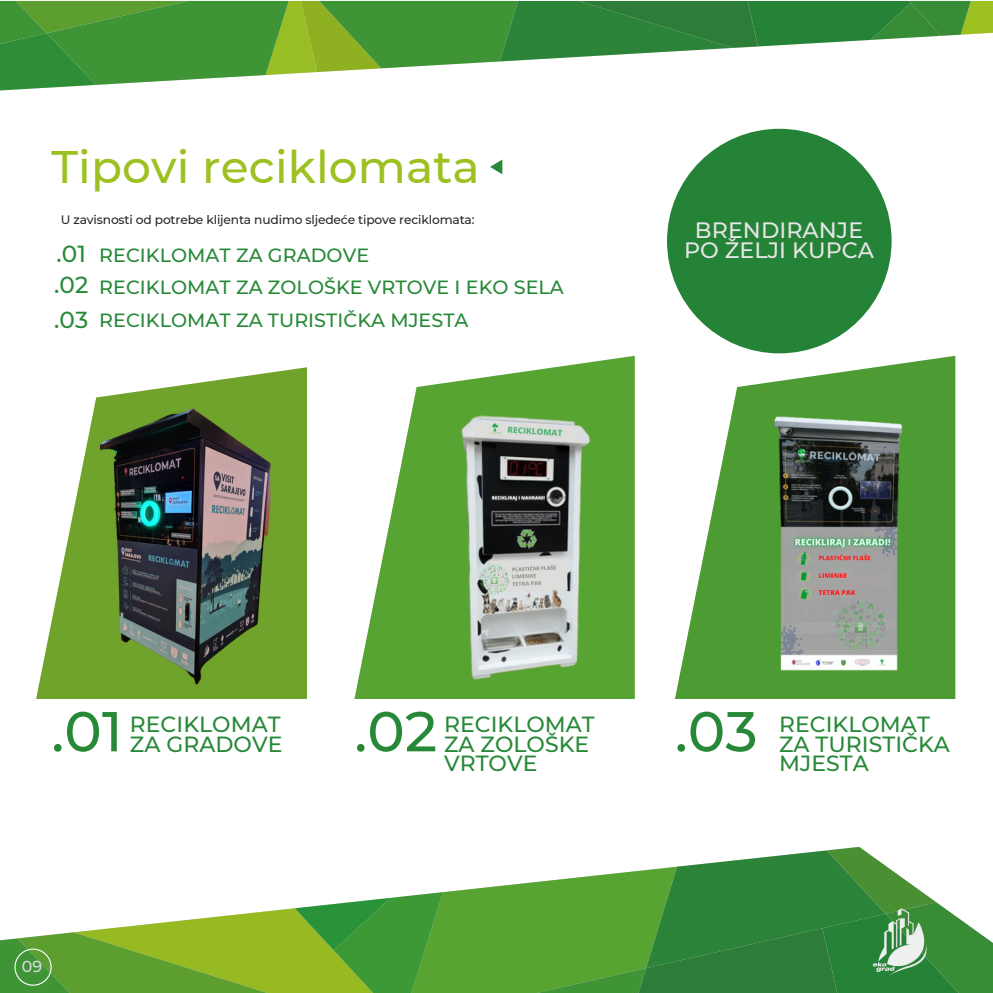
<style>
.page{position:relative;width:993px;height:993px;background:#fff}
.page>*{position:absolute;margin:0;border:0;box-sizing:border-box;transform-origin:0 0}
.t1{font:500 56.18px "Montserrat";color:#278938}
.t2{font:500 45.5px "Montserrat";letter-spacing:.005em;color:#9cc121}
.t3{font:500 22.22px/19.6px "Montserrat";letter-spacing:.005em;color:#e5e5e5;text-align:center}
.t4{font:500 21.88px/19.6px "Montserrat";letter-spacing:.005em;color:#278938}
.t5{font:500 19.07px/32.4px "Montserrat";letter-spacing:.005em;color:#278938}
.t6{font:500 15.92px "Montserrat";color:#dadada}
.t7{font:500 12.25px "Montserrat";letter-spacing:-.015em;color:#292828}
.s1{font-size:23.1px}
</style>
<div class="page">
<svg style="left:0;top:1px;width:992px;height:90px"></svg>
<svg style="left:490px;top:159px;width:12px;height:15px"></svg>
<svg style="left:36px;top:367px;width:271px;height:331px;fill:#70a32b"></svg>
<div style="left:910px;top:356px;width:44px;height:342px;background:#4d9b33"></div>
<img style="left:736px;top:285px;width:174px;height:414px">
<img style="left:354px;top:331px;width:382px;height:368px">
<div style="left:667px;top:129px;width:224px;height:224px;background:#258338;border-radius:50%"></div>
<svg style="left:0;top:847px;width:992px;height:144px"></svg>
<img style="left:101px;top:408px;width:169px;height:291px">
<img style="left:865px;top:908px;width:67px;height:67px">
<h2 class="t2" style="left:51px;top:139px;width:430px">Tipovi reciklomata</h2>
<p class="t7" style="left:61px;top:212px;width:415px">U zavisnosti od potrebe klijenta nudimo sljedeće tipove reciklomata:</p>
<p class="t5" style="left:54px;top:239px;width:511px"><span class="s1">.01</span> RECIKLOMAT ZA GRADOVE<br><span class="s1">.02</span> RECIKLOMAT ZA ZOLOŠKE VRTOVE I EKO SELA <span class="s1">.03</span> RECIKLOMAT ZA TURISTIČKA MJESTA</p>
<p class="t3" style="left:684px;top:220px;width:191px">BRENDIRANJE<br>PO ŽELJI KUPCA</p>
<h1 class="t1" style="left:51px;top:696px;width:73px">.01</h1>
<h1 class="t1" style="left:354px;top:696px;width:84px">.02</h1>
<h1 class="t1" style="left:674px;top:696px;width:84px">.03</h1>
<p class="t4" style="left:130px;top:714px;width:154px">RECIKLOMAT<br>ZA GRADOVE</p>
<p class="t4" style="left:444px;top:714px;width:152px">RECIKLOMAT<br>ZA ZOLOŠKE<br>VRTOVE</p>
<p class="t4" style="left:779px;top:714px;width:172px">RECIKLOMAT<br>ZA TURISTIČKA<br>MJESTA</p>
<p class="t6" style="left:22px;top:956px;width:22px">09</p>
</div>
